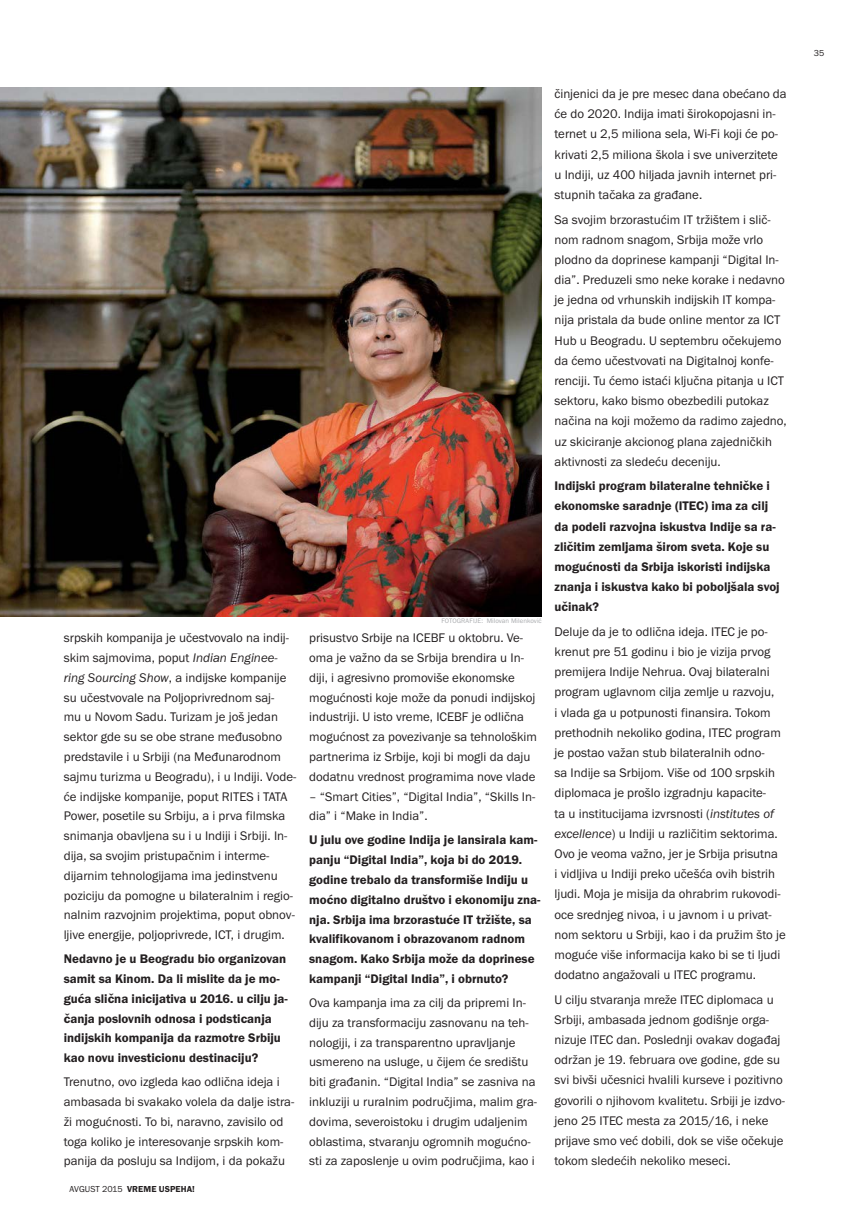
<style>
.page{position:relative;width:851px;height:1212px;background:#fff}
.page>*{position:absolute;margin:0;border:0;box-sizing:border-box;transform-origin:0 0}
.t1{font:12.9px/20.2px "Franklin Got Itc TOT Boo";color:#231f20}
.t2{font:12.9px/19.8px "Franklin Got Itc TOT Dem";color:#231f20}
.t3{font:9px "Franklin Got Itc TOT Dem";letter-spacing:.01em;color:#231f20}
.t4{font:9px "Franklin Got Itc TOT Boo";color:#231f20}
.t5{font:6.75px "Franklin Got Itc TOT Boo";letter-spacing:.01em;color:#a7a9ac}
.s1{font-family:"Franklin Got Itc TOT Boo Ita"}
.s2{font-family:"Franklin Got Itc TOT Boo"}
</style>
<div class="page">
<img style="left:0;top:88px;width:541px;height:529px">
<p class="t1" style="left:64px;top:629px;width:234px;line-height:19.8px">srpskih kompanija je učestvovalo na indij&shy;skim sajmovima, poput <span class="s1">Indian Enginee&shy;ring Sourcing Show</span>, a indijske kompanije su učestvovale na Poljoprivrednom saj-<br>mu u Novom Sadu. Turizam je još jedan sektor gde su se obe strane međusobno predstavile i u Srbiji (na Međunarodnom sajmu turizma u Beogradu), i u Indiji. Vode&shy;će indijske kompanije, poput RITES i TATA Power, posetile su Srbiju, a i prva filmska snimanja obavljena su i u Indiji i Srbiji. In&shy;dija, sa svojim pristupačnim i interme&shy;dijarnim tehnologijama ima jedinstvenu poziciju da pomogne u bilateralnim i regio&shy;nalnim razvojnim projektima, poput obnov&shy;ljive energije, poljoprivrede, ICT, i drugim.</p>
<p class="t2" style="left:64px;top:950px;width:225px">Nedavno je u Beogradu bio organizovan samit sa Kinom. Da li mislite da je mo&shy;guća slična inicijativa u 2016. u cilju ja&shy;čanja poslovnih odnosa i podsticanja indijskih kompanija da razmotre Srbiju kao novu investicionu destinaciju?</p>
<p class="t1" style="left:64px;top:1073px;width:232px;line-height:19.8px">Trenutno, ovo izgleda kao odlična ideja i ambasada bi svakako volela da dalje istra&shy;ži mogućnosti. To bi, naravno, zavisilo od toga koliko je interesovanje srpskih kom&shy;panija da posluju sa Indijom, i da pokažu</p>
<p class="t3" style="left:70px;top:1186px;width:127px"><span class="s2">AVGUST 2015</span> VREME USPEHA!</p>
<p class="t5" style="left:441px;top:618px;width:102px">FOTOGRAFIJE: Milovan Milenković</p>
<p class="t1" style="left:309px;top:629px;width:229px;line-height:19.8px">prisustvo Srbije na ICEBF u oktobru. Ve&shy;oma je važno da se Srbija brendira u In&shy;diji, i agresivno promoviše ekonomske mogućnosti koje može da ponudi indijskoj industriji. U isto vreme, ICEBF je odlična mogućnost za povezivanje sa tehnološkim partnerima iz Srbije, koji bi mogli da daju dodatnu vrednost programima nove vlade</p>
<p class="t1" style="left:309px;top:787px;width:228px;line-height:19.8px">– “Smart Cities”, “Digital India”, “Skills In&shy;dia” i “Make in India”.</p>
<p class="t2" style="left:309px;top:831px;width:233px">U julu ove godine Indija je lansirala kam&shy;panju “Digital India”, koja bi do 2019. godine trebalo da transformiše Indiju u moćno digitalno društvo i ekonomiju zna&shy;nja. Srbija ima brzorastuće IT tržište, sa kvalifikovanom i obrazovanom radnom snagom. Kako Srbija može da doprinese kampanji “Digital India”, i obrnuto?</p>
<p class="t1" style="left:309px;top:993px;width:229px;line-height:19.8px">Ova kampanja ima za cilj da pripremi In&shy;diju za transformaciju zasnovanu na teh&shy;nologiji, i za transparentno upravljanje usmereno na usluge, u čijem će središtu biti građanin. “Digital India” se zasniva na inkluziji u ruralnim područjima, malim gra&shy;dovima, severoistoku i drugim udaljenim oblastima, stvaranju ogromnih mogućno&shy;sti za zaposlenje u ovim područjima, kao i</p>
<p class="t1" style="left:554px;top:84px;width:234px">činjenici da je pre mesec dana obećano da će do 2020. Indija imati širokopojasni in&shy;ternet u 2,5 miliona sela, Wi-Fi koji će po&shy;krivati 2,5 miliona škola i sve univerzitete u Indiji, uz 400 hiljada javnih internet pri&shy;stupnih tačaka za građane.</p>
<p class="t1" style="left:554px;top:210px;width:234px">Sa svojim brzorastućim IT tržištem i slič&shy;nom radnom snagom, Srbija može vrlo plodno da doprinese kampanji “Digital In&shy;dia”. Preduzeli smo neke korake i nedavno je jedna od vrhunskih indijskih IT kompa&shy;nija pristala da bude online mentor za ICT Hub u Beogradu. U septembru očekujemo da ćemo učestvovati na Digitalnoj konfe&shy;renciji. Tu ćemo istaći ključna pitanja u ICT sektoru, kako bismo obezbedili putokaz načina na koji možemo da radimo zajedno, uz skiciranje akcionog plana zajedničkih aktivnosti za sledeću deceniju.</p>
<p class="t2" style="left:554px;top:477px;width:227px;line-height:20.2px">Indijski program bilateralne tehničke i ekonomske saradnje (ITEC) ima za cilj da podeli razvojna iskustva Indije sa ra&shy;zličitim zemljama širom sveta. Koje su mogućnosti da Srbija iskoristi indijska znanja i iskustva kako bi poboljšala svoj učinak?</p>
<p class="t1" style="left:554px;top:622px;width:233px">Deluje da je to odlična ideja. ITEC je po&shy;krenut pre 51 godinu i bio je vizija prvog premijera Indije Nehrua. Ovaj bilateralni program uglavnom cilja zemlje u razvoju,<br>i vlada ga u potpunosti finansira. Tokom prethodnih nekoliko godina, ITEC program je postao važan stub bilateralnih odno-<br>sa Indije sa Srbijom. Više od 100 srpskih diplomaca je prošlo izgradnju kapacite-<br>ta u institucijama izvrsnosti (<span class="s1">institutes of excellence</span>) u Indiji u različitim sektorima.<br>Ovo je veoma važno, jer je Srbija prisutna<br>i vidljiva u Indiji preko učešća ovih bistrih ljudi. Moja je misija da ohrabrim rukovodi&shy;oce srednjeg nivoa, i u javnom i u privat&shy;nom sektoru u Srbiji, kao i da pružim što je moguće više informacija kako bi se ti ljudi dodatno angažovali u ITEC programu.</p>
<p class="t1" style="left:554px;top:990px;width:232px">U cilju stvaranja mreže ITEC diplomaca u Srbiji, ambasada jednom godišnje orga&shy;nizuje ITEC dan. Poslednji ovakav događaj održan je 19. februara ove godine, gde su svi bivši učesnici hvalili kurseve i pozitivno govorili o njihovom kvalitetu. Srbiji je izdvo&shy;jeno 25 ITEC mesta za 2015/16, i neke prijave smo već dobili, dok se više očekuje tokom sledećih nekoliko meseci.</p>
<p class="t4" style="left:813px;top:50px;width:12px">35</p>
</div>
